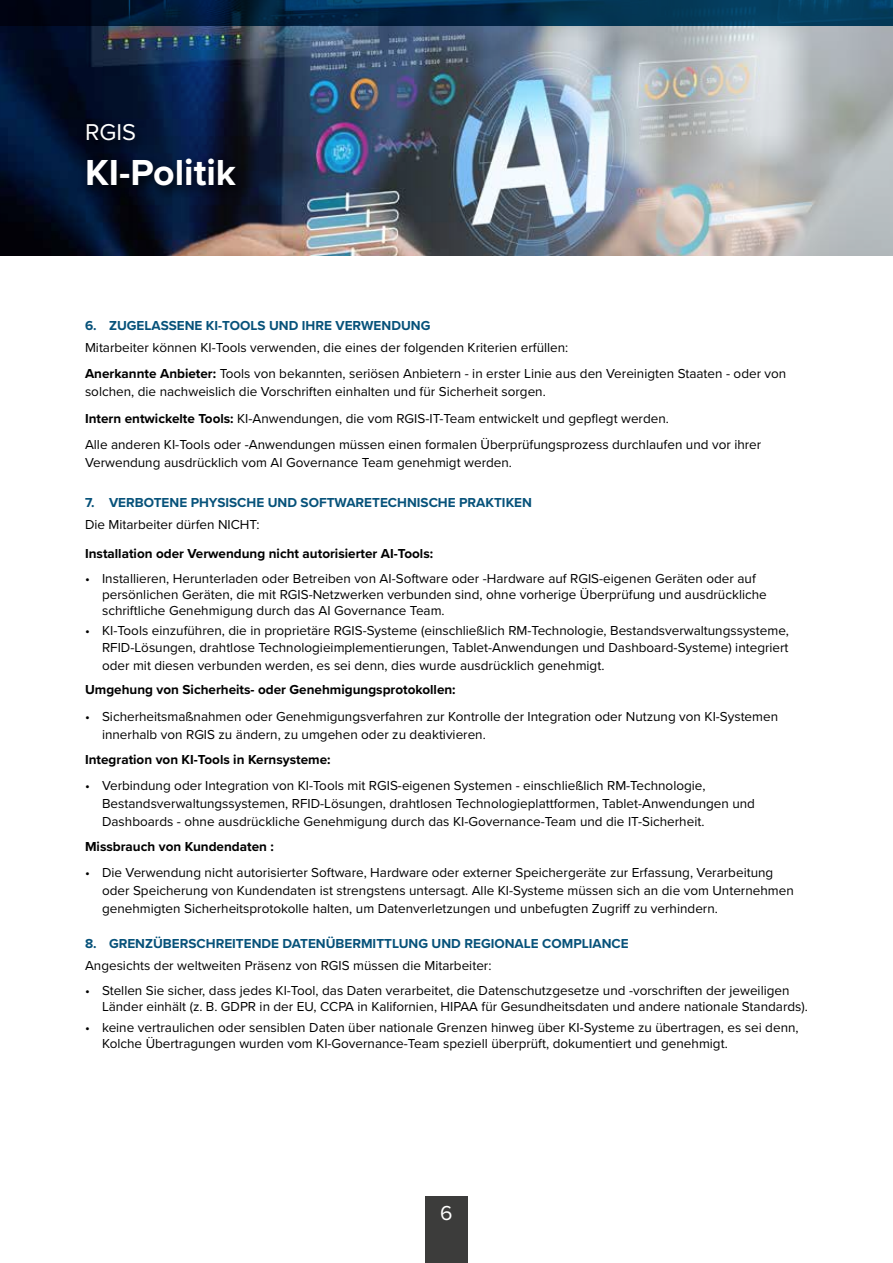
<style>
.page{position:relative;width:893px;height:1263px;background:#fff}
.page>*{position:absolute;margin:0;border:0;box-sizing:border-box;transform-origin:0 0}
.t1{font:700 37.5px "Proxima Nova";color:#fff}
.t2{font:23.7px "Proxima Nova";color:#fff}
.t3{font:21px "Proxima Nova";color:#fff}
.t4{font:13.5px/16.2px "Proxima Nova";color:#000}
.t5{font:700 13.5px "Proxima Nova";color:#000}
.t6{font:700 13.5px "Proxima Nova";color:#07527a}
.s1{font-weight:700}
</style>
<div class="page">
<div style="left:425px;top:1196px;width:43px;height:67px;background:#3c3c3b"></div>
<img style="left:0;top:26px;width:893px;height:229px">
<svg style="left:0;top:0;width:893px;height:26px;background:#022846"></svg>
<div style="left:82px;top:120px;width:166px;height:79px;background:#000;opacity:.75"></div>
<h2 class="t2" style="left:85px;top:115px;width:52px">RGIS</h2>
<h1 class="t1" style="left:85px;top:145px;width:152px">KI-Politik</h1>
<p class="t6" style="left:85px;top:315px;width:347px">6. ZUGELASSENE KI-TOOLS UND IHRE VERWENDUNG</p>
<p class="t4" style="left:85px;top:333px;width:703px;line-height:26.5px">Mitarbeiter können KI-Tools verwenden, die eines der folgenden Kriterien erfüllen:<br><span class="s1">Anerkannte Anbieter:</span> Tools von bekannten, seriösen Anbietern - in erster Linie aus den Vereinigten Staaten - oder von</p>
<p class="t4" style="left:85px;top:378px;width:678px;line-height:26.5px">solchen, die nachweislich die Vorschriften einhalten und für Sicherheit sorgen.<br><span class="s1">Intern entwickelte Tools:</span> KI-Anwendungen, die vom RGIS-IT-Team entwickelt und gepflegt werden.<br>Alle anderen KI-Tools oder -Anwendungen müssen einen formalen Überprüfungsprozess durchlaufen und vor ihrer</p>
<p class="t4" style="left:85px;top:454px;width:428px">Verwendung ausdrücklich vom AI Governance Team genehmigt werden.</p>
<p class="t6" style="left:85px;top:492px;width:448px">7. VERBOTENE PHYSISCHE UND SOFTWARETECHNISCHE PRAKTIKEN</p>
<p class="t4" style="left:85px;top:516px;width:176px">Die Mitarbeiter dürfen NICHT:</p>
<p class="t5" style="left:85px;top:543px;width:350px">Installation oder Verwendung nicht autorisierter AI-Tools:</p>
<p class="t4" style="left:102px;top:569px;width:666px;text-indent:-17px">• Installieren, Herunterladen oder Betreiben von AI-Software oder -Hardware auf RGIS-eigenen Geräten oder auf persönlichen Geräten, die mit RGIS-Netzwerken verbunden sind, ohne vorherige Überprüfung und ausdrückliche schriftliche Genehmigung durch das AI Governance Team.</p>
<p class="t4" style="left:85px;top:622px;width:705px;text-align:right">• KI-Tools einzuführen, die in proprietäre RGIS-Systeme (einschließlich RM-Technologie, Bestandsverwaltungssysteme,<br>RFID-Lösungen, drahtlose Technologieimplementierungen, Tablet-Anwendungen und Dashboard-Systeme) integriert</p>
<p class="t4" style="left:102px;top:656px;width:504px">oder mit diesen verbunden werden, es sei denn, dies wurde ausdrücklich genehmigt.</p>
<p class="t5" style="left:85px;top:680px;width:372px">Umgehung von Sicherheits- oder Genehmigungsprotokollen:</p>
<p class="t4" style="left:102px;top:707px;width:678px;line-height:18px;text-indent:-17px">• Sicherheitsmaßnahmen oder Genehmigungsverfahren zur Kontrolle der Integration oder Nutzung von KI-Systemen innerhalb von RGIS zu ändern, zu umgehen oder zu deaktivieren.</p>
<p class="t5" style="left:85px;top:749px;width:247px">Integration von KI-Tools in Kernsysteme:</p>
<p class="t4" style="left:102px;top:776px;width:654px;line-height:18px;text-indent:-17px">• Verbindung oder Integration von KI-Tools mit RGIS-eigenen Systemen - einschließlich RM-Technologie,<br>Bestandsverwaltungssystemen, RFID-Lösungen, drahtlosen Technologieplattformen, Tablet-Anwendungen und<br>Dashboards - ohne ausdrückliche Genehmigung durch das KI-Governance-Team und die IT-Sicherheit.</p>
<p class="t5" style="left:85px;top:836px;width:190px">Missbrauch von Kundendaten :</p>
<p class="t4" style="left:102px;top:863px;width:693px;line-height:18px;text-indent:-17px">• Die Verwendung nicht autorisierter Software, Hardware oder externer Speichergeräte zur Erfassung, Verarbeitung oder Speicherung von Kundendaten ist strengstens untersagt. Alle KI-Systeme müssen sich an die vom Unternehmen genehmigten Sicherheitsprotokolle halten, um Datenverletzungen und unbefugten Zugriff zu verhindern.</p>
<p class="t6" style="left:85px;top:934px;width:545px">8. GRENZÜBERSCHREITENDE DATENÜBERMITTLUNG UND REGIONALE COMPLIANCE</p>
<p class="t4" style="left:85px;top:957px;width:408px">Angesichts der weltweiten Präsenz von RGIS müssen die Mitarbeiter:</p>
<p class="t4" style="left:102px;top:982px;width:707px;text-indent:-17px">• Stellen Sie sicher, dass jedes KI-Tool, das Daten verarbeitet, die Datenschutzgesetze und -vorschriften der jeweiligen<br>Länder einhält (z. B. GDPR in der EU, CCPA in Kalifornien, HIPAA für Gesundheitsdaten und andere nationale Standards).</p>
<p class="t4" style="left:102px;top:1019px;width:698px;text-indent:-17px">• keine vertraulichen oder sensiblen Daten über nationale Grenzen hinweg über KI-Systeme zu übertragen, es sei denn,<br>Kolche Übertragungen wurden vom KI-Governance-Team speziell überprüft, dokumentiert und genehmigt.</p>
<h3 class="t3" style="left:440px;top:1198px;width:14px">6</h3>
</div>
